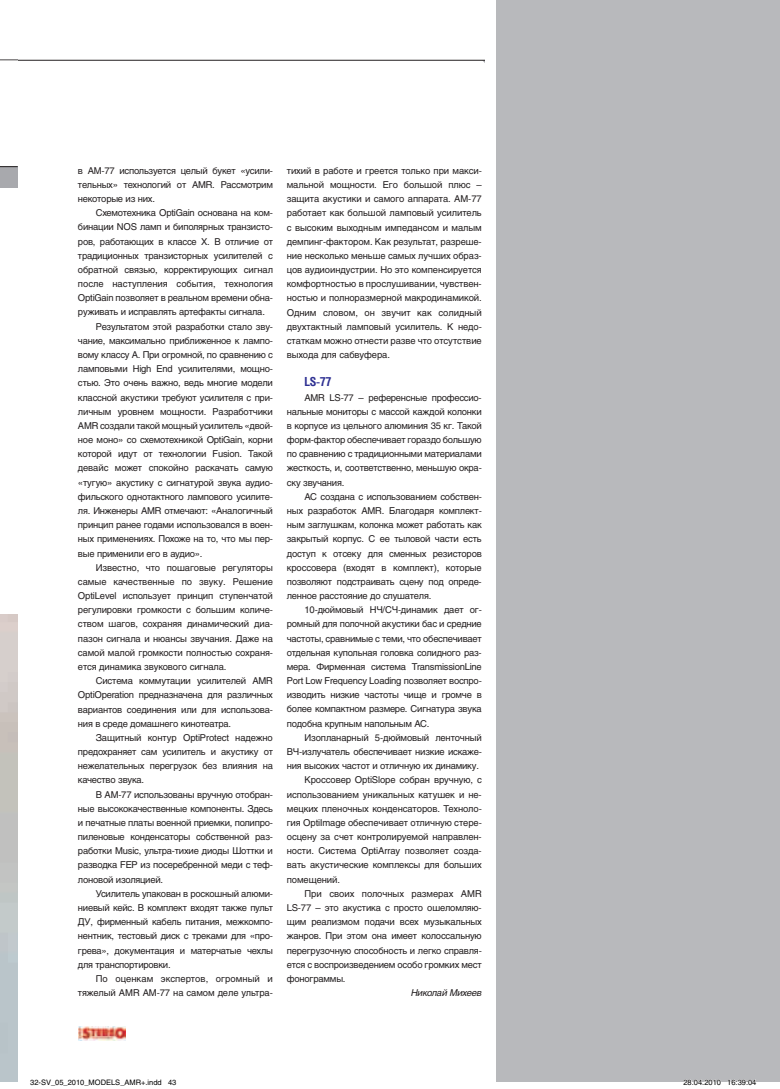
<style>
.page{position:relative;width:780px;height:1089px;background:#fff}
.page>*{position:absolute;margin:0;border:0;box-sizing:border-box;transform-origin:0 0}
.t1{font:700 12.5px "Helios Cond";color:#2e3092}
.t2{font:9.38px/14.1px "Helios";letter-spacing:-.025em;color:#231f20;text-align:justify}
.t3{font:9.38px "Helios";letter-spacing:-.005em;color:#231f20}
.t4{font:9.38px "Helios";letter-spacing:.005em;color:#231f20}
.t5{font:italic 9.38px "Helios";letter-spacing:-.025em;color:#231f20}
.t6{font:7.5px "Helvetica";color:#000}
</style>
<div class="page">
<div style="left:0;top:167px;width:18px;height:21px;background:#a8a9ad"></div>
<svg style="left:0;top:166px;width:18px;height:1px"></svg>
<img style="left:78px;top:1026px;width:48px;height:14px">
<hr style="left:18px;top:60px;width:762px;height:1px;background:#231f20">
<svg style="left:0;top:59px;width:79px;height:2px"></svg>
<div style="left:485px;top:0;width:280px;height:1081px;background:#fff"></div>
<div style="left:497px;top:0;width:283px;height:1081px;background:#b8b9bc"></div>
<svg style="left:683px;top:1079px;width:38px;height:3px"></svg>
<svg style="left:727px;top:1079px;width:29px;height:3px"></svg>
<p class="t2" style="left:78px;top:163px;width:196px">в AM-77 используется целый букет «усили&shy;тельных» технологий от AMR. Рассмотрим некоторые из них.</p>
<p class="t2" style="left:96px;top:206px;width:179px">Схемотехника OptiGain основана на ком-</p>
<p class="t2" style="left:78px;top:220px;width:196px">бинации NOS ламп и биполярных транзисто-</p>
<p class="t2" style="left:78px;top:234px;width:196px">ров, работающих в классе Х. В отличие от</p>
<p class="t2" style="left:78px;top:248px;width:196px">традиционных транзисторных усилителей с</p>
<p class="t2" style="left:78px;top:262px;width:196px">обратной связью, корректирующих сигнал</p>
<p class="t3" style="left:78px;top:278px;width:197px">после наступления события, технология</p>
<p class="t2" style="left:78px;top:291px;width:196px">OptiGain позволяет в реальном времени обна-</p>
<p class="t2" style="left:78px;top:305px;width:188px">руживать и исправлять артефакты сигнала.</p>
<p class="t2" style="left:96px;top:319px;width:179px">Результатом этой разработки стало зву-</p>
<p class="t2" style="left:78px;top:333px;width:196px">чание, максимально приближенное к лампо-</p>
<p class="t2" style="left:78px;top:347px;width:196px">вому классу А. При огромной, по сравнению с</p>
<p class="t2" style="left:78px;top:362px;width:196px">ламповыми High End усилителями, мощно-</p>
<p class="t2" style="left:78px;top:376px;width:196px">стью. Это очень важно, ведь многие модели</p>
<p class="t2" style="left:78px;top:390px;width:196px">классной акустики требуют усилителя с при-</p>
<p class="t2" style="left:78px;top:404px;width:196px">личным уровнем мощности. Разработчики</p>
<p class="t2" style="left:78px;top:418px;width:196px">AMR создали такой мощный усилитель «двой-</p>
<p class="t2" style="left:78px;top:432px;width:196px">ное моно» со схемотехникой OptiGain, корни</p>
<p class="t2" style="left:78px;top:447px;width:196px">которой идут от технологии Fusion. Такой</p>
<p class="t2" style="left:78px;top:461px;width:196px">девайс может спокойно раскачать самую</p>
<p class="t2" style="left:78px;top:475px;width:196px">«тугую» акустику с сигнатурой звука аудио-</p>
<p class="t2" style="left:78px;top:489px;width:196px">фильского однотактного лампового усилите-</p>
<p class="t2" style="left:78px;top:503px;width:196px">ля. Инженеры AMR отмечают: «Аналогичный</p>
<p class="t2" style="left:78px;top:518px;width:196px">принцип ранее годами использовался в воен-</p>
<p class="t2" style="left:78px;top:532px;width:196px">ных применениях. Похоже на то, что мы пер-</p>
<p class="t2" style="left:78px;top:546px;width:126px">вые применили его в аудио».</p>
<p class="t3" style="left:96px;top:562px;width:179px">Известно, что пошаговые регуляторы</p>
<p class="t3" style="left:78px;top:576px;width:196px">самые качественные по звуку. Решение</p>
<p class="t2" style="left:78px;top:588px;width:196px">OptiLevel использует принцип ступенчатой</p>
<p class="t2" style="left:78px;top:603px;width:196px">регулировки громкости с большим количе-</p>
<p class="t2" style="left:78px;top:617px;width:196px">ством шагов, сохраняя динамический диа-</p>
<p class="t2" style="left:78px;top:631px;width:196px">пазон сигнала и нюансы звучания. Даже на</p>
<p class="t2" style="left:78px;top:645px;width:196px">самой малой громкости полностью сохраня-</p>
<p class="t2" style="left:78px;top:659px;width:150px">ется динамика звукового сигнала.</p>
<p class="t2" style="left:96px;top:673px;width:179px">Система коммутации усилителей AMR</p>
<p class="t2" style="left:78px;top:688px;width:196px">OptiOperation предназначена для различных</p>
<p class="t2" style="left:78px;top:702px;width:196px">вариантов соединения или для использова-</p>
<p class="t2" style="left:78px;top:716px;width:155px">ния в среде домашнего кинотеатра.</p>
<p class="t2" style="left:96px;top:730px;width:179px">Защитный контур OptiProtect надежно</p>
<p class="t2" style="left:78px;top:744px;width:196px">предохраняет сам усилитель и акустику от</p>
<p class="t2" style="left:78px;top:759px;width:196px">нежелательных перегрузок без влияния на</p>
<p class="t2" style="left:78px;top:773px;width:68px">качество звука.</p>
<p class="t2" style="left:96px;top:787px;width:179px">В АМ-77 использованы вручную отобран-</p>
<p class="t2" style="left:78px;top:801px;width:196px">ные высококачественные компоненты. Здесь</p>
<p class="t2" style="left:78px;top:815px;width:196px">и печатные платы военной приемки, полипро-</p>
<p class="t2" style="left:78px;top:829px;width:196px">пиленовые конденсаторы собственной раз-</p>
<p class="t2" style="left:78px;top:844px;width:196px">работки Music, ультра-тихие диоды Шоттки и</p>
<p class="t2" style="left:78px;top:858px;width:196px">разводка FEP из посеребренной меди с теф-</p>
<p class="t2" style="left:78px;top:872px;width:87px">лоновой изоляцией.</p>
<p class="t2" style="left:96px;top:886px;width:179px">Усилитель упакован в роскошный алюми-</p>
<p class="t2" style="left:78px;top:900px;width:196px">ниевый кейс. В комплект входят также пульт</p>
<p class="t2" style="left:78px;top:914px;width:196px">ДУ, фирменный кабель питания, межкомпо-</p>
<p class="t2" style="left:78px;top:929px;width:196px">нентник, тестовый диск с треками для «про-</p>
<p class="t2" style="left:78px;top:943px;width:196px">грева», документация и матерчатые чехлы</p>
<p class="t2" style="left:78px;top:957px;width:94px">для транспортировки.</p>
<p class="t4" style="left:96px;top:973px;width:179px">По оценкам экспертов, огромный и</p>
<p class="t2" style="left:78px;top:985px;width:196px">тяжелый AMR AM-77 на самом деле ультра-</p>
<p class="t2" style="left:287px;top:163px;width:196px">тихий в работе и греется только при макси&shy;мальной мощности. Его большой плюс – защита акустики и самого аппарата. AM-77 работает как большой ламповый усилитель с высоким выходным импедансом и малым демпинг-фактором. Как результат, разреше&shy;ние несколько меньше самых лучших образ&shy;цов аудиоиндустрии. Но это компенсируется комфортностью в прослушивании, чувствен&shy;ностью и полноразмерной макродинамикой.<br>Одним словом, он звучит как cолидный двухтактный ламповый усилитель. К недо&shy;статкам можно отнести разве что отсутствие выхода для сабвуфера.</p>
<h1 class="t1" style="left:304px;top:374px;width:28px">LS-77</h1>
<p class="t2" style="left:287px;top:390px;width:196px;text-indent:18px">AMR LS-77 – референсные профессио&shy;нальные мониторы с массой каждой колонки в корпусе из цельного алюминия 35 кг. Такой форм-фактор обеспечивает гораздо большую по сравнению с традиционными материалами жесткость, и, соответственно, меньшую окра&shy;ску звучания.</p>
<p class="t2" style="left:287px;top:489px;width:197px;text-indent:18px">АС создана с использованием собствен&shy;ных разработок AMR. Благодаря комплект&shy;ным заглушкам, колонка может работать как закрытый корпус. С ее тыловой части есть доступ к отсеку для сменных резисторов кроссовера (входят в комплект), которые позволяют подстраивать сцену под опреде&shy;ленное расстояние до слушателя.</p>
<p class="t2" style="left:287px;top:603px;width:196px;text-indent:18px">10-дюймовый НЧ/СЧ-динамик дает ог - ромный для полочной акустики бас и средние частоты, сравнимые с теми, что обеспечивает отдельная купольная головка солидного раз&shy;мера. Фирменная система TransmissionLine Port Low Frequency Loading позволяет воспро&shy;изводить низкие частоты чище и громче в более компактном размере. Сигнатура звука подобна крупным напольным АС.</p>
<p class="t2" style="left:304px;top:730px;width:179px">Изопланарный 5-дюймовый ленточный</p>
<p class="t2" style="left:287px;top:744px;width:196px">ВЧ-излучатель обеспечивает низкие искаже-</p>
<p class="t2" style="left:287px;top:758px;width:194px">ния высоких частот и отличную их динамику.</p>
<p class="t2" style="left:304px;top:773px;width:179px">Кроссовер OptiSlope собран вручную, с</p>
<p class="t2" style="left:287px;top:787px;width:196px">использованием уникальных катушек и не -</p>
<p class="t2" style="left:287px;top:801px;width:196px">мецких пленочных конденсаторов. Техно ло-</p>
<p class="t2" style="left:287px;top:815px;width:196px">гия OptiImage обеспечивает от личную стере-</p>
<p class="t2" style="left:287px;top:829px;width:196px">осцену за счет контролируемой направлен-</p>
<p class="t2" style="left:287px;top:844px;width:196px">ности. Система OptiArray позволяет созда-</p>
<p class="t2" style="left:287px;top:858px;width:196px">вать акустические комплексы для больших</p>
<p class="t2" style="left:287px;top:872px;width:55px">помещений.</p>
<p class="t3" style="left:304px;top:888px;width:179px">При своих полочных размерах AMR</p>
<p class="t2" style="left:287px;top:900px;width:196px">LS-77 – это акустика с просто ошеломляю-</p>
<p class="t2" style="left:287px;top:914px;width:196px">щим реализмом подачи всех музыкальных</p>
<p class="t2" style="left:287px;top:929px;width:196px">жанров. При этом она имеет колоссальную</p>
<p class="t2" style="left:287px;top:943px;width:196px">перегрузочную способность и легко справля-</p>
<p class="t2" style="left:287px;top:957px;width:196px">ется с воспроизведением особо громких мест</p>
<p class="t2" style="left:287px;top:971px;width:60px">фонограммы.</p>
<p class="t5" style="left:411px;top:987px;width:72px">Николай Михеев</p>
<p class="t6" style="left:30px;top:1078px;width:148px">32-SV_05_2010_MODELS_AMR+.indd 43</p>
<p class="t6" style="left:683px;top:1078px;width:74px">28.04.2010 16:39:04</p>
</div>
